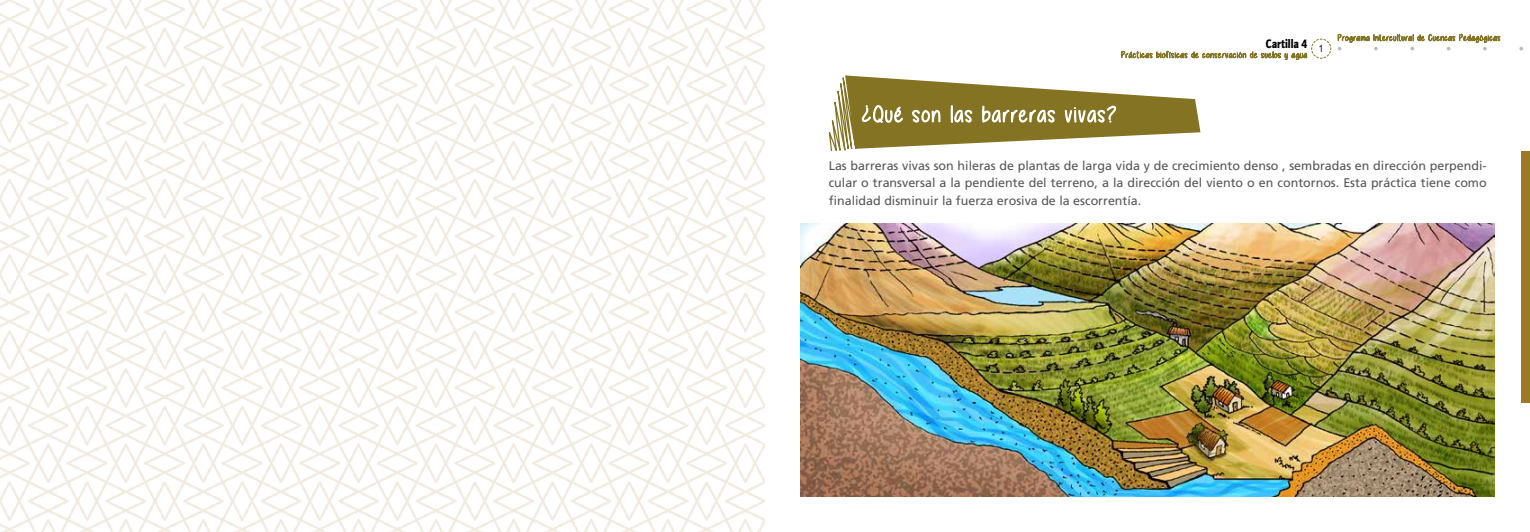
<style>
.page{position:relative;width:1530px;height:532px;background:#fff}
.page>*{position:absolute;margin:0;border:0;box-sizing:border-box;transform-origin:0 0}
.t1{font:900 12.62px "Quay Sans EF";color:#000;scale:.8 1}
.t2{font:12.5px/17.5px "Frutiger LT Std";color:#575756;text-align:justify}
.t3{font:10px "Arial Narrow";color:#000}
</style>
<div class="page">
<svg style="left:1519px;top:47px;width:4px;height:3px"></svg>
<div style="left:1521px;top:151px;width:9px;height:252px;background:#9c7922"></div>
<svg style="left:1338px;top:33px;width:163px;height:18px"></svg>
<img style="left:0;top:0;width:765px;height:531px">
<svg style="left:828px;top:38px;width:504px;height:113px"></svg>
<img style="left:800px;top:223px;width:695px;height:273px">
<p class="t1" style="left:1266px;top:36px;width:54px">Cartilla 4</p>
<p class="t3" style="left:1319px;top:41px;width:6px">1</p>
<p class="t2" style="left:829px;top:157px;width:659px">Las barreras vivas son hileras de plantas de larga vida y de crecimiento denso , sembradas en dirección perpendi&shy;cular o transversal a la pendiente del terreno, a la dirección del viento o en contornos. Esta práctica tiene como finalidad disminuir la fuerza erosiva de la escorrentía.</p>
</div>
